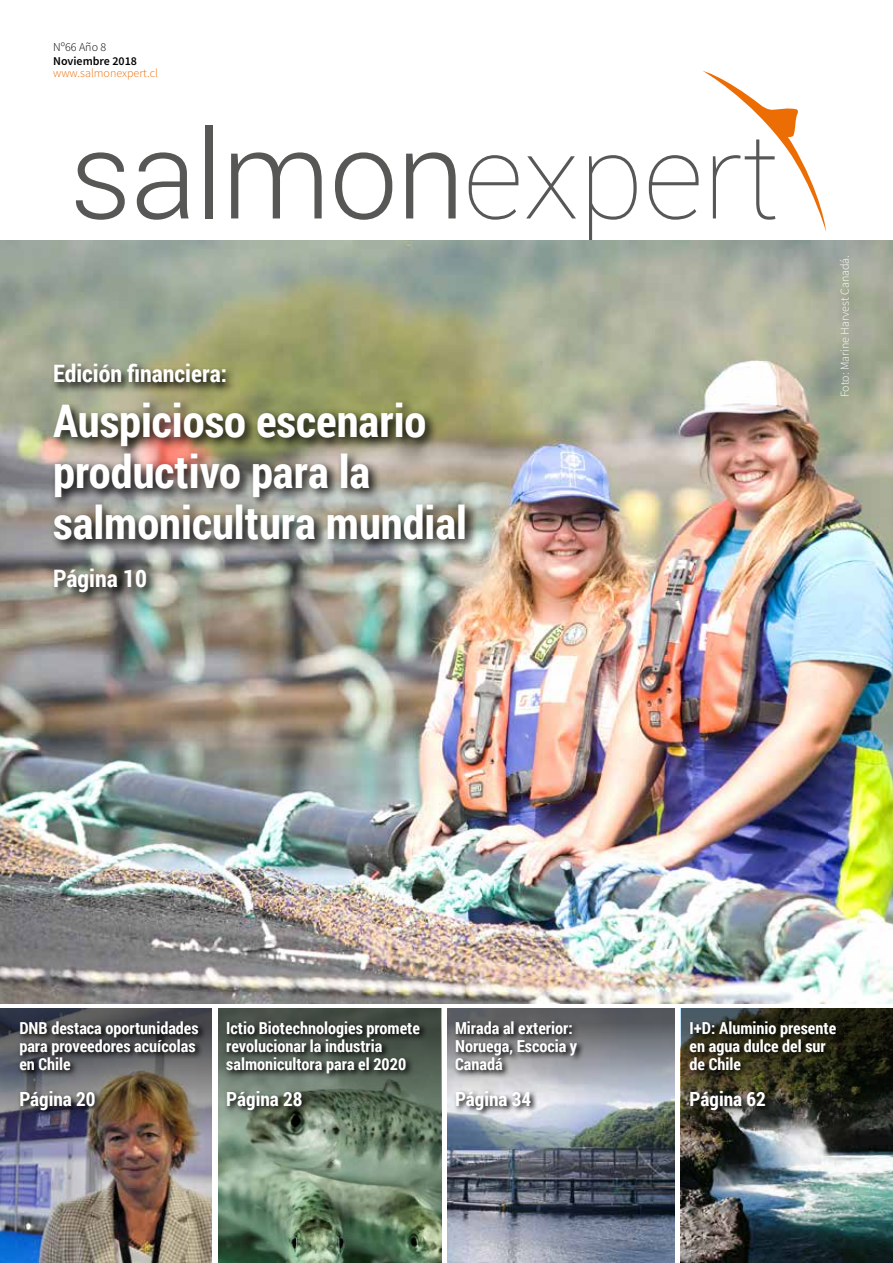
<style>
.page{position:relative;width:893px;height:1263px;background:#fff}
.page>*{position:absolute;margin:0;border:0;box-sizing:border-box;transform-origin:0 0}
.t1{font:700 45px/51px "Roboto Condensed";color:#fff}
.t2{font:700 24px "Roboto Condensed";color:#fff}
.t3{font:700 19.5px "Roboto Condensed";color:#fff}
.t4{font:700 16.5px/18px "Roboto Condensed";color:#fff}
.t5{font:300 12px "Source Sans Pro";color:#fff}
.t6{font:300 12px "Source Sans Pro";color:#ed6d05}
.t7{font:600 12px "Source Sans Pro";color:#000}
.t8{font:300 12px "Source Sans Pro";color:#000}
</style>
<div class="page">
<svg style="left:76px;top:152px;width:49px;height:68px"></svg>
<svg style="left:137px;top:152px;width:52px;height:68px"></svg>
<div style="left:206px;top:125px;width:7px;height:93px;background:#575756"></div>
<svg style="left:231px;top:152px;width:91px;height:66px"></svg>
<svg style="left:335px;top:152px;width:57px;height:68px"></svg>
<svg style="left:406px;top:152px;width:50px;height:66px"></svg>
<svg style="left:469px;top:155px;width:49px;height:65px"></svg>
<svg style="left:526px;top:156px;width:50px;height:62px"></svg>
<svg style="left:589px;top:155px;width:48px;height:85px"></svg>
<svg style="left:649px;top:71px;width:177px;height:160px"></svg>
<img style="left:0;top:240px;width:893px;height:763px">
<img style="left:0;top:1140px;width:212px;height:123px">
<img style="left:218px;top:1008px;width:223px;height:255px">
<img style="left:447px;top:1100px;width:228px;height:163px">
<img style="left:681px;top:1140px;width:212px;height:123px">
<svg style="left:681px;top:1008px;width:212px;height:132px;background:#33352d"></svg>
<svg style="left:447px;top:1008px;width:228px;height:92px;background:#848890"></svg>
<svg style="left:219px;top:1008px;width:222px;height:132px;background:#606f5f"></svg>
<img style="left:0;top:1008px;width:212px;height:132px">
<svg style="left:51px;top:566px;width:106px;height:38px;background:#78786f"></svg>
<svg style="left:51px;top:362px;width:186px;height:32px;background:#7e8061"></svg>
<img style="left:50px;top:399px;width:429px;height:154px">
<svg style="left:17px;top:1018px;width:190px;height:100px;background:#56514e"></svg>
<svg style="left:453px;top:1018px;width:132px;height:100px;background:#939498"></svg>
<svg style="left:224px;top:1018px;width:204px;height:100px;background:#49554a"></svg>
<svg style="left:688px;top:1018px;width:156px;height:100px;background:#2e2d1d"></svg>
<p class="t8" style="left:53px;top:40px;width:55px">Nº66 Año 8</p>
<p class="t7" style="left:53px;top:53px;width:85px">Noviembre 2018</p>
<p class="t6" style="left:53px;top:65px;width:106px">www.salmonexpert.cl</p>
<h2 class="t2" style="left:53px;top:357px;width:176px">Edición financiera:</h2>
<h1 class="t1" style="left:53px;top:394px;width:416px">Auspicioso escenario productivo para la salmonicultura mundial</h1>
<h2 class="t2" style="left:53px;top:562px;width:95px">Página 10</h2>
<p class="t5" style="left:837px;top:397px;width:143px;rotate:-90deg">Foto: Marine Harvest Canadá.</p>
<p class="t4" style="left:19px;top:1018px;width:181px">DNB destaca oportunidades para proveedores acuícolas en Chile</p>
<p class="t3" style="left:19px;top:1085px;width:78px">Página 20</p>
<p class="t4" style="left:226px;top:1018px;width:195px">Ictio Biotechnologies promete revolucionar la industria salmonicultora para el 2020</p>
<p class="t3" style="left:226px;top:1085px;width:78px">Página 28</p>
<p class="t4" style="left:455px;top:1018px;width:124px">Mirada al exterior:<br>Noruega, Escocia y<br>Canadá</p>
<p class="t3" style="left:455px;top:1085px;width:78px">Página 34</p>
<p class="t4" style="left:690px;top:1018px;width:148px">I+D: Aluminio presente en agua dulce del sur de Chile</p>
<p class="t3" style="left:690px;top:1085px;width:78px">Página 62</p>
</div>
